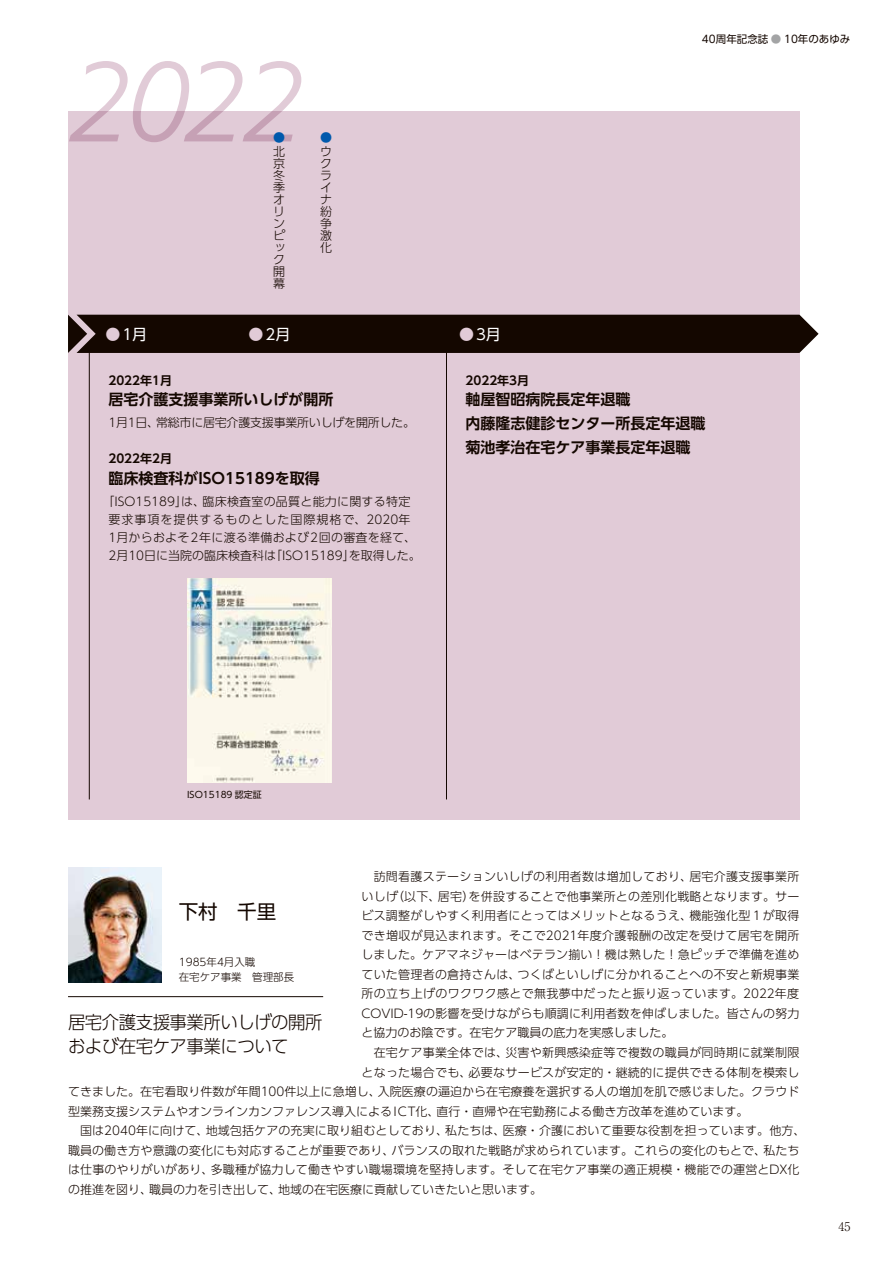
<style>
.page{position:relative;width:893px;height:1263px;background:#fff}
.page>*{position:absolute;margin:0;border:0;box-sizing:border-box;transform-origin:0 0}
.t1{font:italic 300 114px "Frutiger LT Std";color:#e1cbd7}
.t2{font:19.5px "UD Shin Go Pr 6 N";color:#140700}
.t3{font:300 18px/24px "UD Shin Go Pr 6 N";letter-spacing:-.03em;color:#140700}
.t4{font:700 15px/24px "UD Shin Go Pr 6 N De";color:#140700}
.t5{font:300 12px/12px "UD Shin Go Pr 6 N";letter-spacing:.015em;color:#140700}
.t6{font:300 12px "UD Shin Go Pr 6 N";letter-spacing:-.02em;color:#140700}
.t7{font:700 12px "UD Shin Go Pr 6 N De";color:#140700}
.t8{font:300 12px "Ryumin Pr 6 N";color:#140700}
.t9{font:300 12px "UD Shin Go Pr 6 N";color:#0059ac}
.t10{font:300 10.5px/15px "UD Shin Go Pr 6 N";color:#140700}
.t11{font:10.5px "UD Shin Go Pr 6 N";color:#140700}
.t12{font:9px "UD Shin Go Pr 6 N";color:#140700}
.s1{color:#a3a4a5}
</style>
<div class="page">
<div style="left:68px;top:111px;width:731px;height:708px;background:#e1cbd7"></div>
<div style="left:68px;top:315px;width:751px;height:38px;background:#140700"></div>
<img style="left:68px;top:868px;width:94px;height:114px">
<hr style="left:68px;top:996px;width:255px;height:1px;background:#140700">
<hr style="left:446px;top:349px;width:1px;height:450px;background:#140700">
<hr style="left:89px;top:349px;width:1px;height:450px;background:#140700">
<img style="left:187px;top:578px;width:145px;height:204px">
<h1 class="t1" style="left:69px;top:37px;width:239px">2022</h1>
<p class="t9" style="left:273px;top:128px;width:13px">●</p>
<p class="t5" style="left:273px;top:145px;width:14px">北京冬季オリンピック開幕</p>
<p class="t9" style="left:320px;top:128px;width:13px">●</p>
<p class="t5" style="left:320px;top:145px;width:13px;text-align:justify">ウクライナ紛争激化</p>
<p class="t7" style="left:108px;top:370px;width:65px">2022年1月</p>
<p class="t4" style="left:108px;top:387px;width:227px">居宅介護支援事業所いしげが開所</p>
<p class="t6" style="left:108px;top:413px;width:308px">1月1日、常総市に居宅介護支援事業所いしげを開所した。</p>
<p class="t7" style="left:108px;top:449px;width:65px">2022年2月</p>
<p class="t4" style="left:108px;top:466px;width:213px">臨床検査科がISO15189を取得</p>
<p class="t5" style="left:108px;top:492px;width:314px;line-height:18px;text-indent:-6px">「ISO15189」は、臨床検査室の品質と能力に関する特定要求事項を提供するものとした国際規格で、2020年<br>1月からおよそ2年に渡る準備および2回の審査を経て、<br>2月10日に当院の臨床検査科は「ISO15189」を取得した。</p>
<p class="t11" style="left:702px;top:31px;width:150px">40周年記念誌 <span class="s1">●</span> 10年のあゆみ</p>
<p class="t7" style="left:466px;top:370px;width:65px">2022年3月</p>
<p class="t4" style="left:466px;top:387px;width:241px">軸屋智昭病院長定年退職<br>内藤隆志健診センター所長定年退職菊池孝治在宅ケア事業長定年退職</p>
<p class="t12" style="left:187px;top:788px;width:76px">ISO15189 認定証</p>
<p class="t5" style="left:361px;top:870px;width:439px">　訪問看護ステーションいしげの利用者数は増加しており、居宅介護支援事業所</p>
<p class="t5" style="left:361px;top:890px;width:440px">いしげ（以下、居宅）を併設することで他事業所との差別化戦略となります。サー</p>
<p class="t5" style="left:361px;top:909px;width:439px">ビス調整がしやすく利用者にとってはメリットとなるうえ、機能強化型１が取得</p>
<p class="t5" style="left:361px;top:929px;width:439px">でき増収が見込まれます。そこで2021年度介護報酬の改定を受けて居宅を開所</p>
<p class="t5" style="left:361px;top:948px;width:439px">しました。ケアマネジャーはベテラン揃い！機は熟した！急ピッチで準備を進め</p>
<p class="t5" style="left:361px;top:968px;width:439px">ていた管理者の倉持さんは、つくばといしげに分かれることへの不安と新規事業</p>
<p class="t5" style="left:361px;top:987px;width:439px">所の立ち上げのワクワク感とで無我夢中だったと振り返っています。2022年度</p>
<p class="t5" style="left:361px;top:1007px;width:440px">COVID-19の影響を受けながらも順調に利用者数を伸ばしました。皆さんの努力</p>
<p class="t5" style="left:361px;top:1026px;width:313px">と協力のお陰です。在宅ケア職員の底力を実感しました。</p>
<p class="t5" style="left:361px;top:1046px;width:439px">　在宅ケア事業全体では、災害や新興感染症等で複数の職員が同時期に就業制限</p>
<p class="t5" style="left:361px;top:1065px;width:440px">となった場合でも、必要なサービスが安定的・継続的に提供できる体制を模索し</p>
<p class="t5" style="left:68px;top:1085px;width:733px">てきました。在宅看取り件数が年間100件以上に急増し、入院医療の逼迫から在宅療養を選択する人の増加を肌で感じました。クラウド</p>
<p class="t5" style="left:68px;top:1104px;width:682px">型業務支援システムやオンラインカンファレンス導入によるICT化、直行・直帰や在宅勤務による働き方改革を進めています。</p>
<p class="t5" style="left:68px;top:1124px;width:739px">　国は2040年に向けて、地域包括ケアの充実に取り組むとしており、私たちは、医療・介護において重要な役割を担っています。他方、</p>
<p class="t5" style="left:68px;top:1143px;width:733px">職員の働き方や意識の変化にも対応することが重要であり、バランスの取れた戦略が求められています。これらの変化のもとで、私たち</p>
<p class="t5" style="left:68px;top:1163px;width:733px">は仕事のやりがいがあり、多職種が協力して働きやすい職場環境を堅持します。そして在宅ケア事業の適正規模・機能での運営とDX化</p>
<p class="t5" style="left:68px;top:1182px;width:475px">の推進を図り、職員の力を引き出して、地域の在宅医療に貢献していきたいと思います。</p>
<h2 class="t2" style="left:179px;top:895px;width:99px">下村　千里</h2>
<p class="t10" style="left:179px;top:954px;width:117px">1985年4月入職<br>在宅ケア事業　管理部長</p>
<h3 class="t3" style="left:68px;top:1009px;width:256px">居宅介護支援事業所いしげの開所および在宅ケア事業について</h3>
<p class="t8" style="left:838px;top:1217px;width:13px">45</p>
</div>
